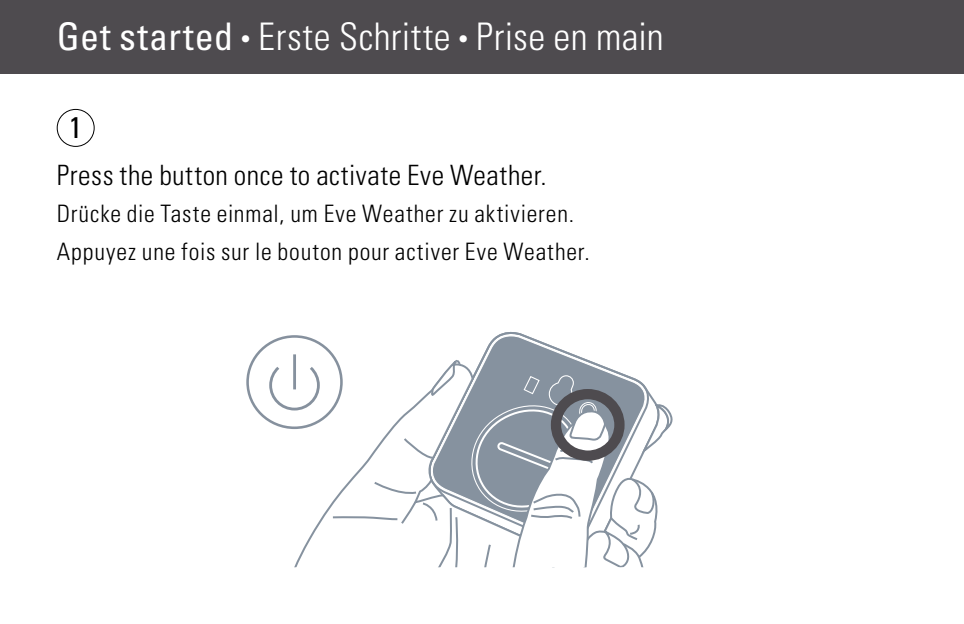
<style>
.page{position:relative;width:964px;height:624px;background:#fff}
.page>*{position:absolute;margin:0;border:0;box-sizing:border-box;transform-origin:0 0}
.t1{font:300 condensed 38px "Univers LT Std";letter-spacing:.01em;color:#fff}
.t2{font:condensed 30px "Univers LT Std";color:#000}
.t3{font:300 condensed 28px "Univers LT Std";letter-spacing:.02em;color:#000}
.t4{font:300 condensed 24px/37.2px "Univers LT Std";letter-spacing:.035em;color:#000}
.s1{font-weight:400}
.s2{font-weight:700;font-size:20px}
</style>
<div class="page">
<svg style="left:482px;top:331px;width:101px;height:27px"></svg>
<svg style="left:246px;top:362px;width:85px;height:205px"></svg>
<svg style="left:331px;top:358px;width:342px;height:210px"></svg>
<div style="left:551px;top:389px;width:73px;height:72px;border:10px solid #4e4b4f;border-radius:50%"></div>
<div style="left:246px;top:335px;width:97px;height:94px;border:3px solid #86919e;border-radius:50%"></div>
<svg style="left:268px;top:354px;width:53px;height:58px"></svg>
<div style="left:57px;top:109px;width:38px;height:38px;border:1px solid #000;border-radius:50%"></div>
<div style="left:0;top:0;width:964px;height:74px;background:#4e4b4f"></div>
<h1 class="t1" style="left:57px;top:14px;width:608px"><span class="s1">Get started</span> <span class="s2">•</span> Erste Schritte <span class="s2">•</span> Prise en main</h1>
<p class="t2" style="left:69px;top:108px;width:15px">1</p>
<p class="t3" style="left:57px;top:158px;width:492px">Press the button once to activate Eve Weather.</p>
<p class="t4" style="left:57px;top:195px;width:534px">Drücke die Taste einmal, um Eve Weather zu aktivieren.<br>Appuyez une fois sur le bouton pour activer Eve Weather.</p>
</div>
